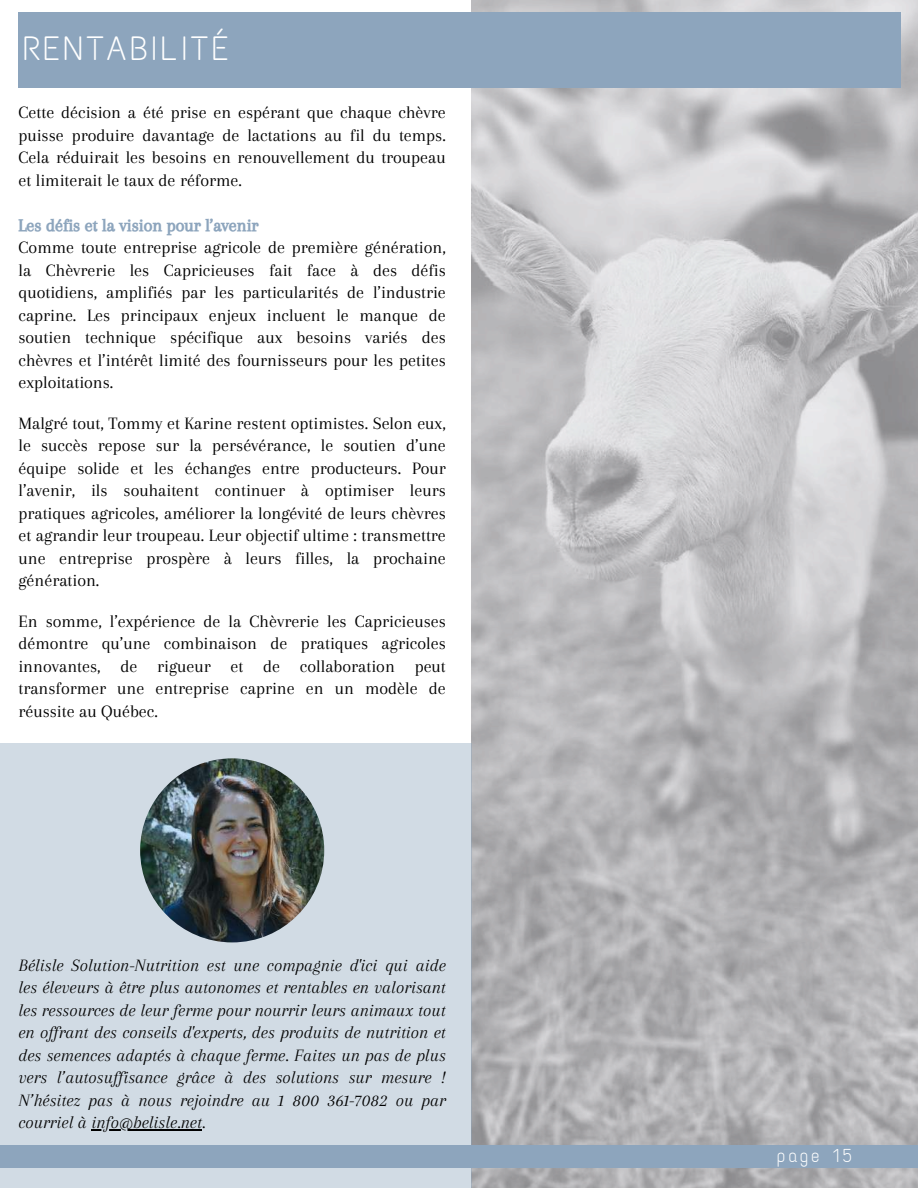
<style>
.page{position:relative;width:918px;height:1188px;background:#fff}
.page>*{position:absolute;margin:0;border:0;box-sizing:border-box;transform-origin:0 0}
.t1{font:33.75px "Text Me One";letter-spacing:.1em;color:#fff}
.t2{font:18.75px "Text Me One";letter-spacing:.1em;color:#fff}
.t3{font:18px/22.5px "Arapey";color:#000;text-align:justify}
.t4{font:italic 18px/22.5px "Arapey";color:#000;text-align:justify}
.t5{font:18px "CA Generated";color:#8da5bd}
</style>
<div class="page">
<img style="left:472px;top:0;width:446px;height:1188px">
<div style="left:18px;top:12px;width:883px;height:76px;background:#8da5bd"></div>
<div style="left:0;top:744px;width:472px;height:444px;background:#d1dbe4"></div>
<div style="left:0;top:1145px;width:918px;height:23px;background:#8da5bd"></div>
<img style="left:140px;top:758px;width:184px;height:184px;border-radius:50%">
<hr style="left:91px;top:1129px;width:111px;height:2px;background:#000">
<h1 class="t1" style="left:23px;top:28px;width:207px">RENTABILITÉ</h1>
<p class="t3" style="left:18px;top:101px;width:429px">Cette décision a été prise en espérant que chaque chèvre puisse produire davantage de lactations au fil du temps.<br>Cela réduirait les besoins en renouvellement du troupeau et limiterait le taux de réforme.</p>
<p class="t5" style="left:18px;top:215px;width:242px">Les défis et la vision pour l’avenir</p>
<p class="t3" style="left:18px;top:236px;width:429px">Comme toute entreprise agricole de première génération, la Chèvrerie les Capricieuses fait face à des défis quotidiens, amplifiés par les particularités de l’industrie caprine. Les principaux enjeux incluent le manque de soutien technique spécifique aux besoins variés des chèvres et l’intérêt limité des fournisseurs pour les petites exploitations.</p>
<p class="t3" style="left:18px;top:412px;width:429px">Malgré tout, Tommy et Karine restent optimistes. Selon eux, le succès repose sur la persévérance, le soutien d’une équipe solide et les échanges entre producteurs. Pour l’avenir, ils souhaitent continuer à optimiser leurs pratiques agricoles, améliorer la longévité de leurs chèvres et agrandir leur troupeau. Leur objectif ultime : transmettre une entreprise prospère à leurs filles, la prochaine génération.</p>
<p class="t3" style="left:18px;top:610px;width:429px">En somme, l’expérience de la Chèvrerie les Capricieuses démontre qu’une combinaison de pratiques agricoles innovantes, de rigueur et de collaboration peut transformer une entreprise caprine en un modèle de réussite au Québec.</p>
<p class="t4" style="left:18px;top:954px;width:429px">Bélisle Solution-Nutrition est une compagnie d'ici qui aide les éleveurs à être plus autonomes et rentables en valorisant les ressources de leur ferme pour nourrir leurs animaux tout en offrant des conseils d'experts, des produits de nutrition et des semences adaptés à chaque ferme. Faites un pas de plus vers l’autosuffisance grâce à des solutions sur mesure !<br>N’hésitez pas à nous rejoindre au 1 800 361-7082 ou par courriel à info@belisle.net.</p>
<p class="t2" style="left:777px;top:1145px;width:78px">page 15</p>
</div>
